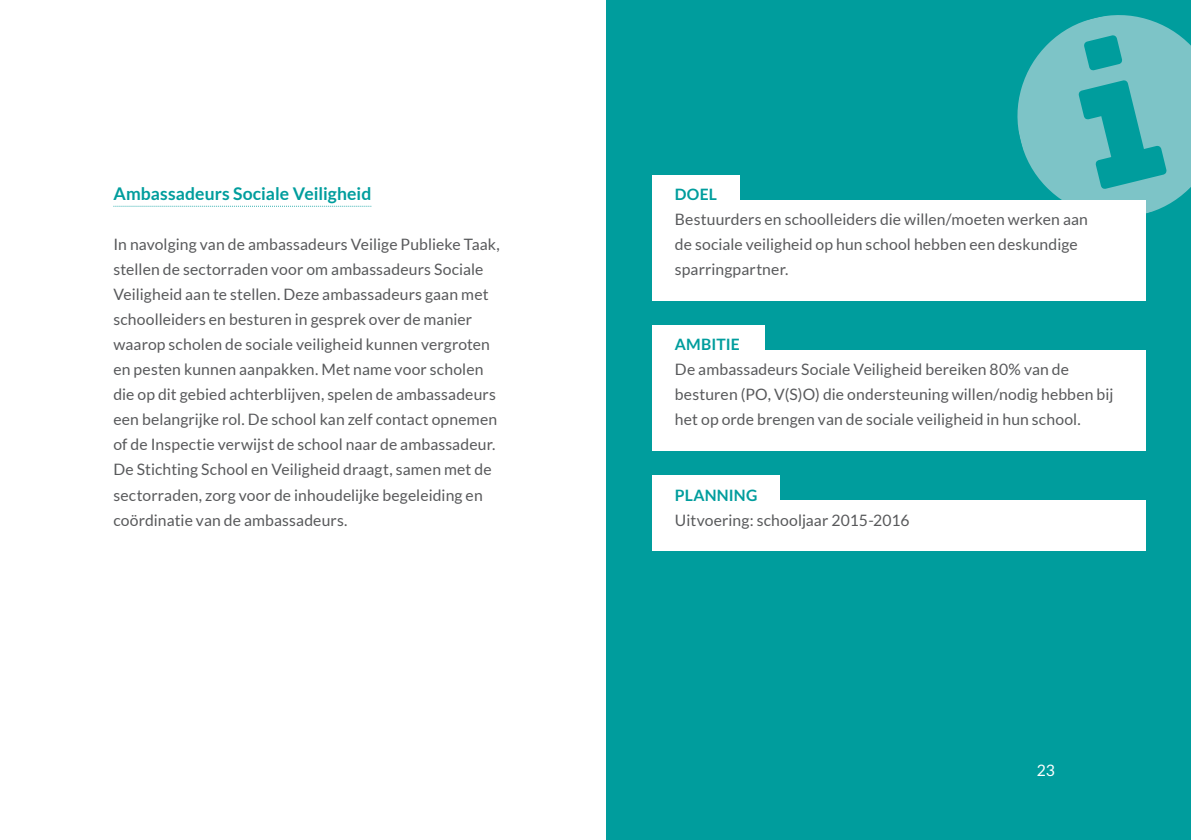
<style>
.page{position:relative;width:1191px;height:840px;background:#fff}
.page>*{position:absolute;margin:0;border:0;box-sizing:border-box;transform-origin:0 0}
.t1{font:700 17.6px "Lato";letter-spacing:.005em;color:#009d9d}
.t2{font:15.6px/25px "Lato";letter-spacing:.01em;color:#58595b}
.t3{font:700 15.6px "Lato";letter-spacing:.01em;color:#009d9d}
.t4{font:15.6px "Lato";color:#fff}
</style>
<div class="page">
<div style="left:607px;top:0;width:584px;height:839px;background:#009d9d"></div>
<div style="left:652px;top:350px;width:493px;height:100px;background:#fff"></div>
<div style="left:652px;top:325px;width:113px;height:34px;background:#fff"></div>
<div style="left:652px;top:200px;width:493px;height:100px;background:#fff"></div>
<div style="left:652px;top:175px;width:88px;height:34px;background:#fff"></div>
<div style="left:652px;top:500px;width:493px;height:50px;background:#fff"></div>
<div style="left:652px;top:475px;width:128px;height:34px;background:#fff"></div>
<svg style="left:113px;top:206px;width:258px;height:1px"></svg>
<p class="t1" style="left:113px;top:184px;width:259px">Ambassadeurs Sociale Veiligheid</p>
<p class="t2" style="left:113px;top:232px;width:388px">In navolging van de ambassadeurs Veilige Publieke Taak, stellen de sectorraden voor om ambassadeurs Sociale Veiligheid aan te stellen. Deze ambassadeurs gaan met schoolleiders en besturen in gesprek over de manier waarop scholen de sociale veiligheid kunnen vergroten en pesten kunnen aanpakken. Met name voor scholen die op dit gebied achterblijven, spelen de ambassadeurs een belangrijke rol. De school kan zelf contact opnemen of de Inspectie verwijst de school naar de ambassadeur.<br>De Stichting School en Veiligheid draagt, samen met de sectorraden, zorg voor de inhoudelijke begeleiding en coördinatie van de ambassadeurs.</p>
<p class="t3" style="left:675px;top:185px;width:44px">DOEL</p>
<p class="t2" style="left:675px;top:207px;width:414px">Bestuurders en schoolleiders die willen/moeten werken aan de sociale veiligheid op hun school hebben een deskundige sparringpartner.</p>
<p class="t3" style="left:675px;top:335px;width:66px">AMBITIE</p>
<p class="t2" style="left:675px;top:357px;width:440px">De ambassadeurs Sociale Veiligheid bereiken 80% van de besturen (PO, V(S)O) die ondersteuning willen/nodig hebben bij het op orde brengen van de sociale veiligheid in hun school.</p>
<p class="t3" style="left:675px;top:485px;width:84px">PLANNING</p>
<p class="t2" style="left:675px;top:507px;width:236px">Uitvoering: schooljaar 2015-2016</p>
<p class="t4" style="left:1036px;top:761px;width:20px">23</p>
</div>
